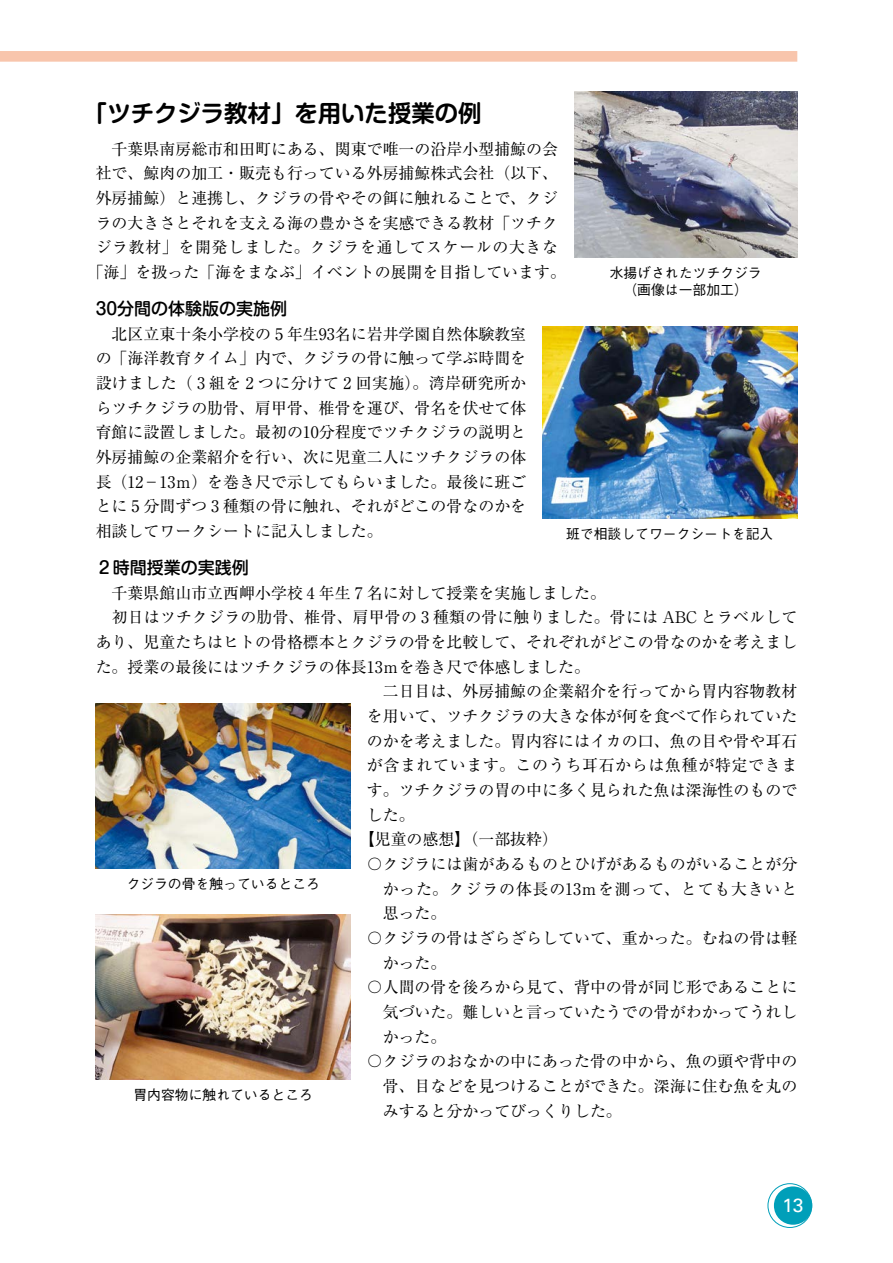
<style>
.page{position:relative;width:893px;height:1263px;background:#fff}
.page>*{position:absolute;margin:0;border:0;box-sizing:border-box;transform-origin:0 0}
.t1{font:700 23.4px "Shin M Go Pro De";color:#000}
.t2{font:19.2px "Univers LT Std";color:#fff}
.t3{font:500 16.95px "Shin M Go Pro";color:#000}
.t4{font:15.9px/24.6px "Ryumin Pr 6 N";color:#000;text-align:center}
.t5{font:15.9px "Ryumin Pr 6 N";letter-spacing:.04em;color:#000}
.t6{font:15.9px "Ryumin Pr 6 N";letter-spacing:.05em;color:#000}
.t7{font:500 13.8px/17px "Gothic BBB Pro";color:#000;text-align:center}
.s1{font-family:"Ryumin Pro"}
.s2{font-family:"APXL25 Ryumin R EMNUM"}
</style>
<div class="page">
<div style="left:0;top:51px;width:797px;height:11px;background:#f8c5ac"></div>
<div style="left:774px;top:1186px;width:38px;height:39px;background:#009fb9;border-radius:50%"></div>
<div style="left:767px;top:1183px;width:45px;height:45px;border:1px solid #009fb9;border-radius:50%"></div>
<img style="left:574px;top:91px;width:223px;height:166px">
<img style="left:542px;top:326px;width:255px;height:193px">
<img style="left:96px;top:703px;width:255px;height:165px">
<img style="left:96px;top:915px;width:255px;height:164px">
<h1 class="t1" style="left:84px;top:94px;width:399px">「ツチクジラ教材」を用いた授業の例</h1>
<p class="t4" style="left:88px;top:136px;width:480px">　千葉県南房総市和田町にある<span class="s1">、</span>関東で唯一の沿岸小型捕鯨の会社で<span class="s1">、</span>鯨肉の加工<span class="s1">・</span>販売も行っている外房捕鯨株式会社<span class="s1">（</span>以下<span class="s1">、</span>外房捕鯨<span class="s1">）</span>と連携し<span class="s1">、</span>クジラの骨やその餌に触れることで<span class="s1">、</span>クジラの大きさとそれを支える海の豊かさを実感できる教材<span class="s1">「</span>ツチクジラ教材<span class="s1">」</span>を開発しました<span class="s1">。</span>クジラを通してスケールの大きな<span class="s1">「</span>海<span class="s1">」</span>を扱った<span class="s1">「</span>海をまなぶ<span class="s1">」</span>イベントの展開を目指しています<span class="s1">。</span></p>
<p class="t3" style="left:96px;top:295px;width:193px">30分間の体験版の実施例</p>
<p class="t4" style="left:96px;top:321px;width:432px;text-align:justify">　北区立東十条小学校の<span class="s2">５</span>年生93名に岩井学園自然体験教室の<span class="s1">「</span>海洋教育タイム<span class="s1">」</span>内で<span class="s1">、</span>クジラの骨に触って学ぶ時間を設けました<span class="s1">（</span><span class="s2">３</span>組を<span class="s2">２</span>つに分けて<span class="s2">２</span>回実施<span class="s1">）。</span>湾岸研究所からツチクジラの肋骨<span class="s1">、</span>肩甲骨<span class="s1">、</span>椎骨を運び<span class="s1">、</span>骨名を伏せて体育館に設置しました<span class="s1">。</span>最初の10分程度でツチクジラの説明と外房捕鯨の企業紹介を行い<span class="s1">、</span>次に児童二人にツチクジラの体長<span class="s1">（</span>12－13ｍ<span class="s1">）</span>を巻き尺で示してもらいました<span class="s1">。</span>最後に班ごとに<span class="s2">５</span>分間ずつ<span class="s2">３</span>種類の骨に触れ<span class="s1">、</span>それがどこの骨なのかを相談してワークシートに記入しました<span class="s1">。</span></p>
<p class="t3" style="left:96px;top:554px;width:155px">２時間授業の実践例</p>
<p class="t4" style="left:96px;top:580px;width:512px">　千葉県館山市立西岬小学校<span class="s2">４</span>年生<span class="s2">７</span>名に対して授業を実施しました<span class="s1">。</span></p>
<p class="t4" style="left:96px;top:604px;width:703px">　初日はツチクジラの肋骨<span class="s1">、</span>椎骨<span class="s1">、</span>肩甲骨の<span class="s2">３</span>種類の骨に触りました<span class="s1">。</span>骨には ABC とラベルして</p>
<p class="t4" style="left:96px;top:629px;width:703px">あり<span class="s1">、</span>児童たちはヒトの骨格標本とクジラの骨を比較して<span class="s1">、</span>それぞれがどこの骨なのかを考えまし</p>
<p class="t4" style="left:96px;top:654px;width:496px">た<span class="s1">。</span>授業の最後にはツチクジラの体長13ｍを巻き尺で体感しました<span class="s1">。</span></p>
<p class="t4" style="left:367px;top:678px;width:432px">　二日目は<span class="s1">、</span>外房捕鯨の企業紹介を行ってから胃内容物教材</p>
<p class="t4" style="left:367px;top:703px;width:432px">を用いて<span class="s1">、</span>ツチクジラの大きな体が何を食べて作られていた</p>
<p class="t4" style="left:367px;top:728px;width:432px">のかを考えました<span class="s1">。</span>胃内容にはイカの口<span class="s1">、</span>魚の目や骨や耳石</p>
<p class="t5" style="left:367px;top:753px;width:432px">が含まれています<span class="s1">。</span>このうち耳石からは魚種が特定できま</p>
<p class="t4" style="left:367px;top:777px;width:432px">す<span class="s1">。</span>ツチクジラの胃の中に多く見られた魚は深海性のもので</p>
<p class="t4" style="left:367px;top:802px;width:49px">した<span class="s1">。</span></p>
<p class="t4" style="left:359px;top:826px;width:201px"><span class="s1">【</span>児童の感想<span class="s1">】（</span>一部抜粋<span class="s1">）</span></p>
<p class="t4" style="left:367px;top:851px;width:432px">〇 クジラには歯があるものとひげがあるものがいることが分</p>
<p class="t6" style="left:383px;top:876px;width:416px">かった<span class="s1">。</span>クジラの体長の13ｍを測って<span class="s1">、</span>とても大きいと</p>
<p class="t4" style="left:383px;top:900px;width:65px">思った<span class="s1">。</span></p>
<p class="t4" style="left:367px;top:925px;width:432px">〇 クジラの骨はざらざらしていて<span class="s1">、</span>重かった<span class="s1">。</span>むねの骨は軽</p>
<p class="t4" style="left:383px;top:950px;width:65px">かった<span class="s1">。</span></p>
<p class="t4" style="left:367px;top:974px;width:432px">〇 人間の骨を後ろから見て<span class="s1">、</span>背中の骨が同じ形であることに</p>
<p class="t4" style="left:383px;top:999px;width:416px">気づいた<span class="s1">。</span>難しいと言っていたうでの骨がわかってうれし</p>
<p class="t4" style="left:383px;top:1024px;width:65px">かった<span class="s1">。</span></p>
<p class="t4" style="left:367px;top:1048px;width:432px">〇 クジラのおなかの中にあった骨の中から<span class="s1">、</span>魚の頭や背中の</p>
<p class="t4" style="left:383px;top:1073px;width:416px">骨<span class="s1">、</span>目などを見つけることができた<span class="s1">。</span>深海に住む魚を丸の</p>
<p class="t4" style="left:383px;top:1098px;width:241px">みすると分かってびっくりした<span class="s1">。</span></p>
<p class="t7" style="left:610px;top:263px;width:154px">水揚げされたツチクジラ（画像は一部加工）</p>
<p class="t7" style="left:566px;top:524px;width:209px">班で相談してワークシートを記入</p>
<p class="t7" style="left:126px;top:874px;width:195px">クジラの骨を触っているところ</p>
<p class="t7" style="left:133px;top:1085px;width:181px">胃内容物に触れているところ</p>
<p class="t2" style="left:782px;top:1194px;width:22px">13</p>
</div>
